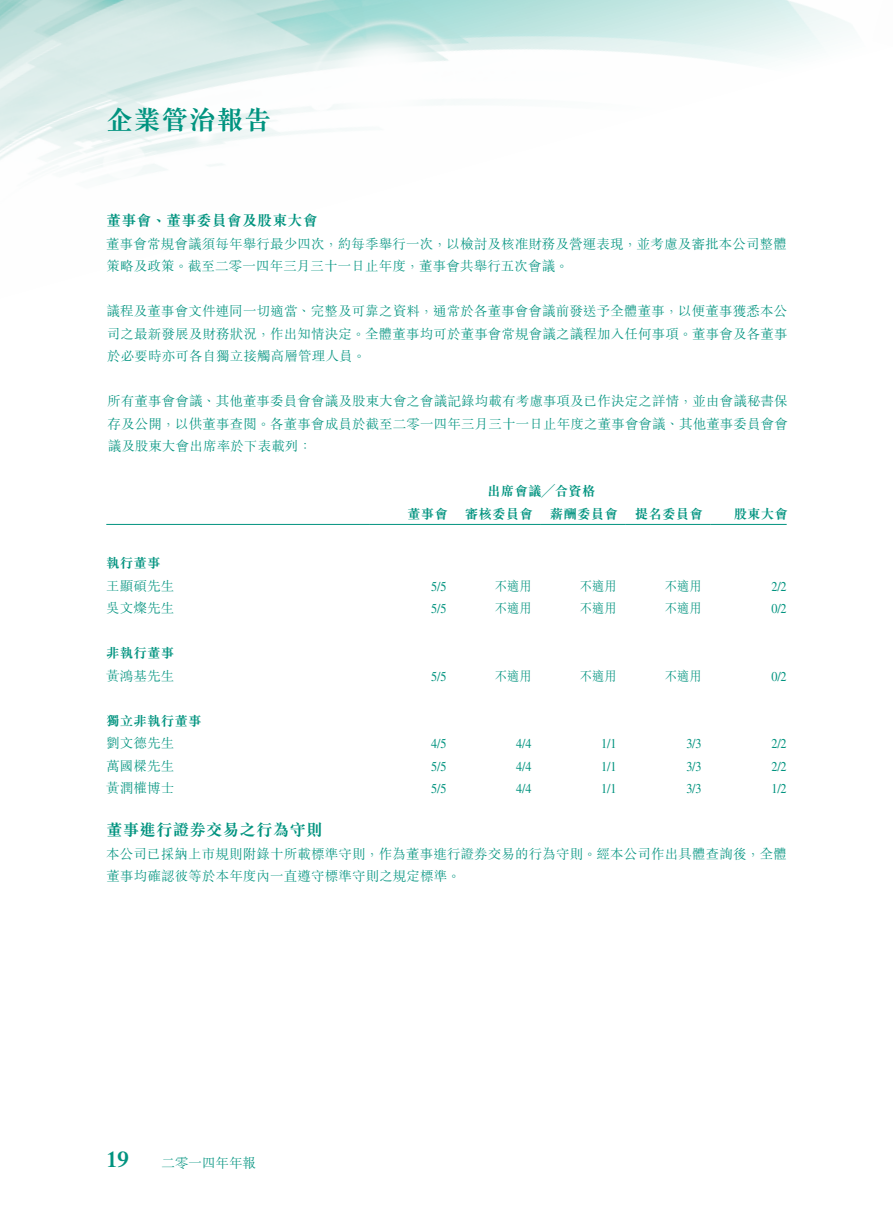
<style>
.page{position:relative;width:893px;height:1212px;background:#fff}
.page>*{position:absolute;margin:0;border:0;box-sizing:border-box;transform-origin:0 0}
.t1{font:700 27px "M Sung HK";letter-spacing:.02em;color:#00937f}
.t2{font:600 22.5px "Times LT Std";color:#00937f}
.t3{font:700 16.5px "M Sung HK";letter-spacing:.01em;color:#00937f}
.t4{font:700 15px "M Sung HK";letter-spacing:.01em;color:#00937f}
.t5{font:300 13.5px/22.5px "M Sung HK";letter-spacing:.01em;color:#00937f}
.t6{font:13.5px "Times LT Std";color:#00937f;scale:.9 1}
.t7{font:700 13.5px "M Sung HK";letter-spacing:.01em;color:#00937f}
.t8{font:300 13.5px "M Sung HK";letter-spacing:.01em;color:#00937f;scale:.9 1}
</style>
<div class="page">
<hr style="left:106px;top:524px;width:264px;height:1px;background:#00937f">
<hr style="left:370px;top:524px;width:85px;height:1px;background:#00937f">
<hr style="left:455px;top:524px;width:85px;height:1px;background:#00937f">
<hr style="left:540px;top:524px;width:85px;height:1px;background:#00937f">
<hr style="left:625px;top:524px;width:85px;height:1px;background:#00937f">
<hr style="left:710px;top:524px;width:77px;height:1px;background:#00937f">
<h1 class="t1" style="left:106px;top:107px;width:166px">企業管治報告</h1>
<p class="t4" style="left:106px;top:213px;width:213px">董事會、董事委員會及股東大會</p>
<p class="t5" style="left:106px;top:231px;width:682px">董事會常規會議須每年舉行最少四次，約每季舉行一次，以檢討及核准財務及營運表現，並考慮及審批本公司整體策略及政策。截至二零一四年三月三十一日止年度，董事會共舉行五次會議。</p>
<p class="t5" style="left:107px;top:299px;width:682px;text-align:justify">議程及董事會文件連同一切適當、完整及可靠之資料，通常於各董事會會議前發送予全體董事，以便董事獲悉本公司之最新發展及財務狀況，作出知情決定。全體董事均可於董事會常規會議之議程加入任何事項。董事會及各董事於必要時亦可各自獨立接觸高層管理人員。</p>
<p class="t5" style="left:107px;top:389px;width:682px;text-align:justify">所有董事會會議、其他董事委員會會議及股東大會之會議記錄均載有考慮事項及已作決定之詳情，並由會議秘書保存及公開，以供董事查閱。各董事會成員於截至二零一四年三月三十一日止年度之董事會會議、其他董事委員會會議及股東大會出席率於下表載列：</p>
<p class="t7" style="left:487px;top:484px;width:110px">出席會議╱合資格</p>
<p class="t7" style="left:734px;top:507px;width:56px">股東大會</p>
<p class="t7" style="left:407px;top:507px;width:42px">董事會</p>
<p class="t7" style="left:550px;top:507px;width:70px">薪酬委員會</p>
<p class="t7" style="left:635px;top:507px;width:70px">提名委員會</p>
<p class="t7" style="left:465px;top:507px;width:70px">審核委員會</p>
<p class="t7" style="left:106px;top:556px;width:56px">執行董事</p>
<p class="t5" style="left:106px;top:573px;width:70px">王顯碩先生</p>
<p class="t6" style="left:431px;top:578px;width:18px">5/5</p>
<p class="t8" style="left:495px;top:576px;width:42px">不適用</p>
<p class="t8" style="left:580px;top:576px;width:42px">不適用</p>
<p class="t8" style="left:665px;top:576px;width:42px">不適用</p>
<p class="t6" style="left:771px;top:578px;width:18px">2/2</p>
<p class="t5" style="left:106px;top:596px;width:70px">吳文燦先生</p>
<p class="t7" style="left:106px;top:646px;width:70px">非執行董事</p>
<p class="t6" style="left:431px;top:601px;width:18px">5/5</p>
<p class="t8" style="left:495px;top:599px;width:42px">不適用</p>
<p class="t8" style="left:580px;top:599px;width:42px">不適用</p>
<p class="t8" style="left:665px;top:599px;width:42px">不適用</p>
<p class="t6" style="left:771px;top:601px;width:18px">0/2</p>
<p class="t5" style="left:106px;top:663px;width:70px">黃鴻基先生</p>
<p class="t7" style="left:106px;top:714px;width:97px">獨立非執行董事</p>
<p class="t6" style="left:431px;top:668px;width:18px">5/5</p>
<p class="t8" style="left:495px;top:666px;width:42px">不適用</p>
<p class="t8" style="left:580px;top:666px;width:42px">不適用</p>
<p class="t8" style="left:665px;top:666px;width:42px">不適用</p>
<p class="t6" style="left:771px;top:668px;width:18px">0/2</p>
<p class="t5" style="left:106px;top:731px;width:70px">劉文德先生</p>
<p class="t6" style="left:431px;top:736px;width:18px">4/5</p>
<p class="t6" style="left:516px;top:736px;width:18px">4/4</p>
<p class="t6" style="left:601px;top:736px;width:18px">1/1</p>
<p class="t6" style="left:686px;top:736px;width:18px">3/3</p>
<p class="t6" style="left:771px;top:736px;width:18px">2/2</p>
<p class="t5" style="left:106px;top:753px;width:70px">萬國樑先生</p>
<p class="t6" style="left:431px;top:758px;width:18px">5/5</p>
<p class="t6" style="left:516px;top:758px;width:18px">4/4</p>
<p class="t6" style="left:601px;top:758px;width:18px">1/1</p>
<p class="t6" style="left:686px;top:758px;width:18px">3/3</p>
<p class="t6" style="left:771px;top:758px;width:18px">2/2</p>
<p class="t5" style="left:106px;top:776px;width:70px">黃潤權博士</p>
<p class="t3" style="left:106px;top:822px;width:218px">董事進行證券交易之行為守則</p>
<p class="t5" style="left:106px;top:842px;width:682px">本公司已採納上市規則附錄十所載標準守則，作為董事進行證券交易的行為守則。經本公司作出具體查詢後，全體董事均確認彼等於本年度內一直遵守標準守則之規定標準。</p>
<p class="t6" style="left:431px;top:781px;width:18px">5/5</p>
<p class="t6" style="left:516px;top:781px;width:18px">4/4</p>
<p class="t6" style="left:601px;top:781px;width:18px">1/1</p>
<p class="t6" style="left:686px;top:781px;width:18px">3/3</p>
<p class="t6" style="left:771px;top:781px;width:18px">1/2</p>
<h2 class="t2" style="left:106px;top:1146px;width:24px">19</h2>
<p class="t5" style="left:162px;top:1151px;width:96px">二零一四年年報</p>
</div>
